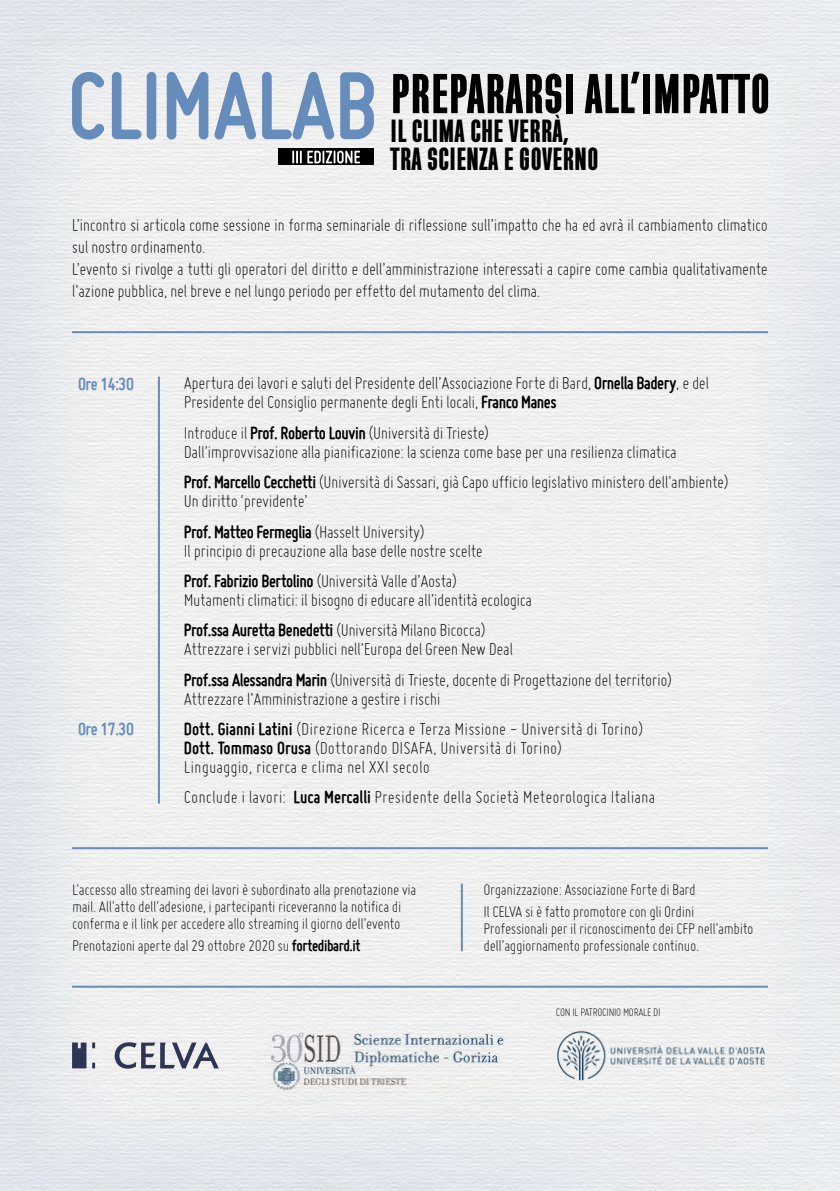
<style>
.page{position:relative;width:840px;height:1191px;background:#fff}
.page>*{position:absolute;margin:0;border:0;box-sizing:border-box;transform-origin:0 0}
.t1{font:700 56px "Directors Gothic 201";color:#000}
.t2{font:700 32px/28px "Directors Gothic 201";color:#000}
.t3{font:300 19px/19px "Miso";letter-spacing:-.025em;color:#000}
.t4{font:300 19px/19px "Miso";color:#000}
.t5{font:700 19px "Miso";letter-spacing:-.025em;color:#668cbc}
.t6{font:300 17px/17px "Miso";letter-spacing:-.025em;color:#000}
.t7{font:300 12px "Miso";letter-spacing:-.025em;color:#000}
.s1{font-weight:700}
</style>
<div class="page">
<img style="left:0;top:0;width:839px;height:1190px">
<hr style="left:72px;top:331px;width:695px;height:2px;background:#668cbc">
<hr style="left:72px;top:847px;width:695px;height:2px;background:#668cbc">
<hr style="left:72px;top:985px;width:695px;height:2px;background:#668cbc">
<hr style="left:158px;top:377px;width:2px;height:426px;background:#668cbc">
<svg style="left:72px;top:70px;width:301px;height:71px"></svg>
<div style="left:278px;top:149px;width:95px;height:16px;background:#000"></div>
<svg style="left:292px;top:151px;width:68px;height:13px"></svg>
<hr style="left:460px;top:883px;width:2px;height:68px;background:#668cbc">
<img style="left:555px;top:1027px;width:212px;height:56px">
<svg style="left:72px;top:1042px;width:14px;height:26px"></svg>
<svg style="left:92px;top:1042px;width:3px;height:6px"></svg>
<svg style="left:92px;top:1062px;width:3px;height:6px"></svg>
<svg style="left:115px;top:1042px;width:104px;height:26px"></svg>
<img style="left:265px;top:1027px;width:244px;height:68px">
<h1 class="t1" style="left:390px;top:63px;width:381px">PREPARARSI ALL’IMPATTO</h1>
<h2 class="t2" style="left:390px;top:118px;width:210px">IL CLIMA CHE VERRÀ,<br>TRA SCIENZA E GOVERNO</h2>
<p class="t3" style="left:72px;top:213px;width:697px;line-height:22px">L’incontro si articola come sessione in forma seminariale di riflessione sull’impatto che ha ed avrà il cambiamento climatico sul nostro ordinamento.<br>L’evento si rivolge a tutti gli operatori del diritto e dell’amministrazione interessati a capire come cambia qualitativamente l’azione pubblica, nel breve e nel lungo periodo per effetto del mutamento del clima.</p>
<p class="t5" style="left:78px;top:373px;width:57px">Ore 14:30</p>
<p class="t5" style="left:78px;top:718px;width:57px">Ore 17.30</p>
<p class="t3" style="left:184px;top:373px;width:526px">Apertura dei lavori e saluti del Presidente dell’Associazione Forte di Bard, <span class="s1">Ornella Badery</span>, e del<br>Presidente del Consiglio permanente degli Enti locali, <span class="s1">Franco Manes</span></p>
<p class="t3" style="left:184px;top:423px;width:494px">Introduce il <span class="s1">Prof. Roberto Louvin</span> (Università di Trieste)<br>Dall’improvvisazione alla pianificazione: la scienza come base per una resilienza climatica</p>
<p class="t3" style="left:184px;top:472px;width:546px"><span class="s1">Prof. Marcello Cecchetti</span> (Università di Sassari, già Capo ufficio legislativo ministero dell’ambiente)<br>Un diritto ‘previdente’</p>
<p class="t3" style="left:184px;top:521px;width:300px"><span class="s1">Prof. Matteo Fermeglia</span> (Hasselt University)<br>Il principio di precauzione alla base delle nostre scelte</p>
<p class="t3" style="left:184px;top:571px;width:350px"><span class="s1">Prof. Fabrizio Bertolino</span> (Università Valle d’Aosta)<br>Mutamenti climatici: il bisogno di educare all’identità ecologica</p>
<p class="t3" style="left:184px;top:620px;width:330px"><span class="s1">Prof.ssa Auretta Benedetti</span> (Università Milano Bicocca)<br>Attrezzare i servizi pubblici nell’Europa del Green New Deal</p>
<p class="t3" style="left:184px;top:669px;width:489px"><span class="s1">Prof.ssa Alessandra Marin</span> (Università di Trieste, docente di Progettazione del territorio)<br>Attrezzare l’Amministrazione a gestire i rischi</p>
<p class="t4" style="left:184px;top:719px;width:461px"><span class="s1">Dott. Gianni Latini</span> (Direzione Ricerca e Terza Missione - Università di Torino)<br><span class="s1">Dott. Tommaso Orusa</span> (Dottorando DISAFA, Università di Torino)<br>Linguaggio, ricerca e clima nel XXI secolo</p>
<p class="t4" style="left:184px;top:787px;width:473px">Conclude i lavori: <span class="s1">Luca Mercalli</span> Presidente della Società Meteorologica Italiana</p>
<p class="t6" style="left:72px;top:880px;width:346px">L’accesso allo streaming dei lavori è subordinato alla prenotazione via mail. All’atto dell’adesione, i partecipanti riceveranno la notifica di conferma e il link per accedere allo streaming il giorno dell’evento</p>
<p class="t6" style="left:72px;top:937px;width:290px">Prenotazioni aperte dal 29 ottobre 2020 su <span class="s1">fortedibard.it</span></p>
<p class="t6" style="left:483px;top:877px;width:214px;line-height:22.6px">Organizzazione: Associazione Forte di Bard<br>Il CELVA si è fatto promotore con gli Ordini</p>
<p class="t6" style="left:483px;top:920px;width:271px">Professionali per il riconoscimento dei CFP nell’ambito dell’aggiornamento professionale continuo.</p>
<p class="t7" style="left:555px;top:1005px;width:106px">CON IL PATROCINIO MORALE DI</p>
</div>
